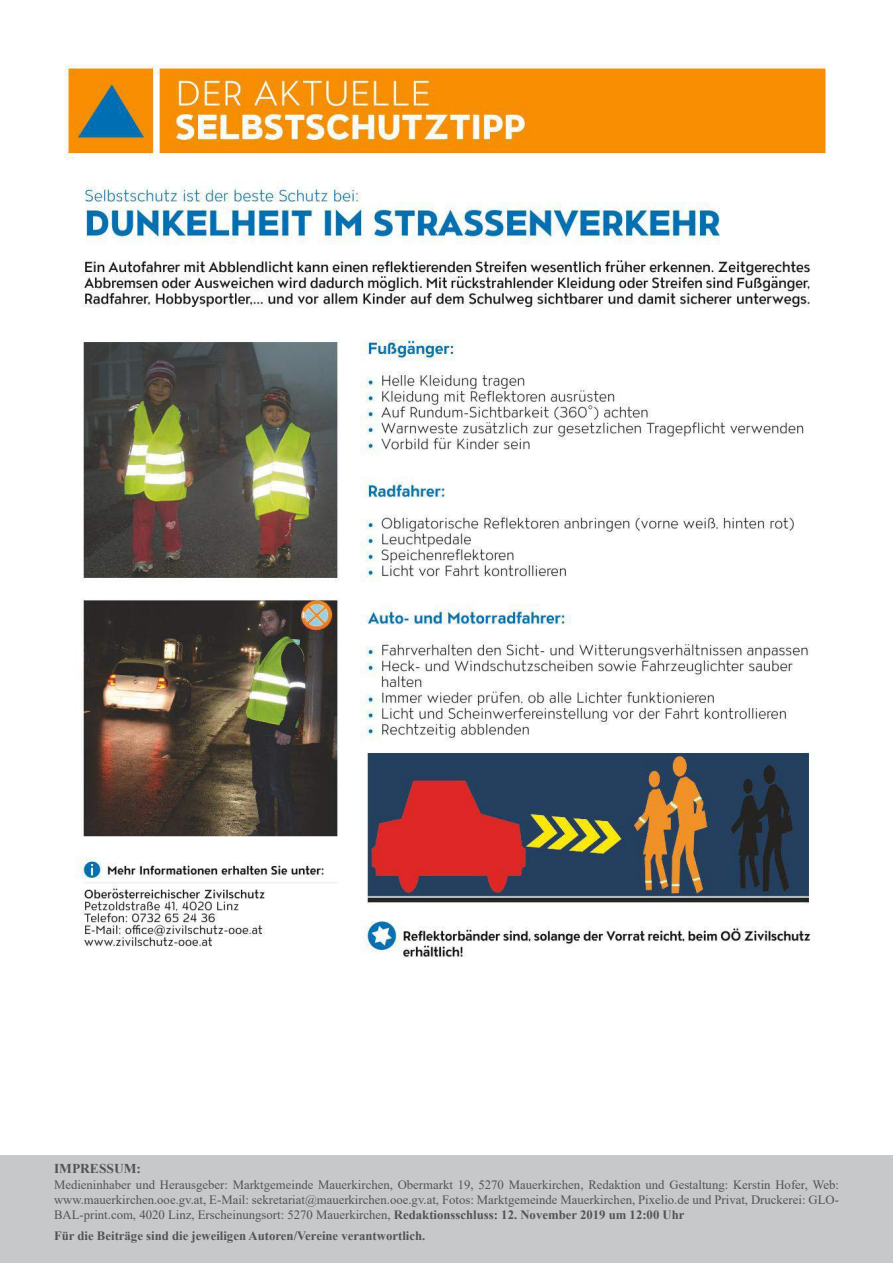
<style>
.page{position:relative;width:893px;height:1263px;background:#fff}
.page>*{position:absolute;margin:0;border:0;box-sizing:border-box;transform-origin:0 0}
.t1{font:700 13.5px "Times New Roman";color:#535355}
.t2{font:12.75px/15.3px "Times New Roman";color:#535355;text-align:justify}
.t3{font:700 12.75px "Times New Roman";color:#535355}
.s1{font-weight:700}
</style>
<div class="page">
<div style="left:0;top:1155px;width:893px;height:108px;background:#c7c8ca"></div>
<img style="left:64px;top:64px;width:762px;height:894px">
<p class="t1" style="left:54px;top:1159px;width:88px">IMPRESSUM:</p>
<p class="t2" style="left:54px;top:1176px;width:786px">Medieninhaber und Herausgeber: Marktgemeinde Mauerkirchen, Obermarkt 19, 5270 Mauerkirchen, Redaktion und Gestaltung: Kerstin Hofer, Web: www.mauerkirchen.ooe.gv.at, E-Mail: sekretariat@mauerkirchen.ooe.gv.at, Fotos: Marktgemeinde Mauerkirchen, Pixelio.de und Privat, Druckerei: GLO-BAL-print.com, 4020 Linz, Erscheinungsort: 5270 Mauerkirchen, <span class="s1">Redaktionsschluss: 12. November 2019 um 12:00 Uhr</span></p>
<p class="t3" style="left:54px;top:1226px;width:373px">Für die Beiträge sind die jeweiligen Autoren/Vereine verantwortlich.</p>
</div>
